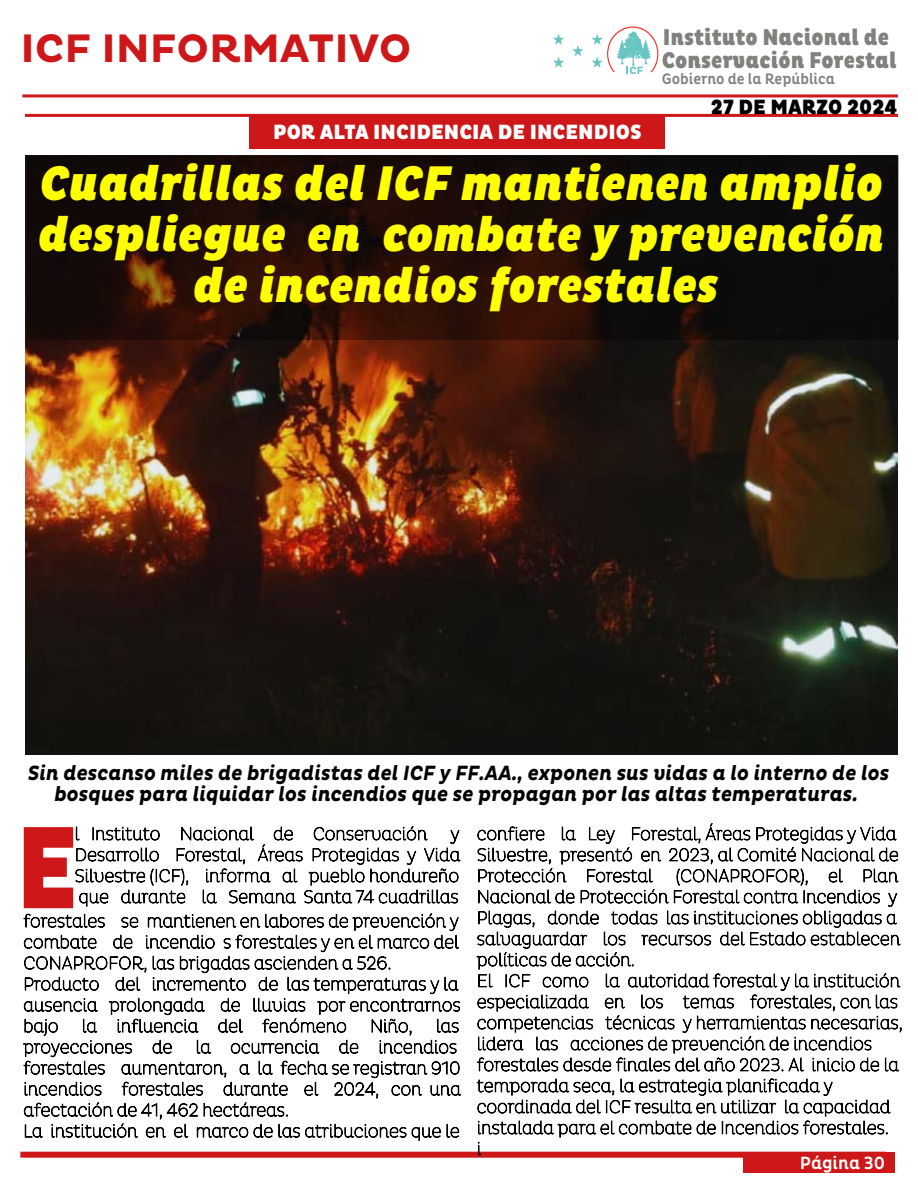
<style>
.page{position:relative;width:918px;height:1188px;background:#fff}
.page>*{position:absolute;margin:0;border:0;box-sizing:border-box;transform-origin:0 0}
.t1{font:900 119.25px "Pluto Cond";color:#ce1719;scale:.86 1}
.t2{font:italic 900 49.5px/51px "Pluto Cond";color:#ffff01;text-align:center}
.t3{font:700 40.5px "Pluto";color:#ce1719}
.t4{font:900 23.25px/22.8px "Pluto Cond";color:#81817e;scale:.96 1}
.t5{font:italic 700 21px/21px "Pluto";color:#000;text-align:center;scale:.89 1}
.t6{font:900 21px "Pluto Cond";color:#fff}
.t7{font:900 21px "Pluto Cond";color:#000}
.t8{font:500 18px "Pluto Cond";color:#fff}
.t9{font:500 15.45px "Pluto Cond";color:#81817e;scale:.96 1}
</style>
<div class="page">
<img style="left:25px;top:156px;width:873px;height:599px">
<hr style="left:22px;top:94px;width:876px;height:3px;background:#ce1719">
<hr style="left:25px;top:114px;width:873px;height:3px;background:#ce1719">
<div style="left:20px;top:1152px;width:866px;height:6px;background:#ce1719"></div>
<div style="left:744px;top:1152px;width:151px;height:21px;background:#ce1719"></div>
<svg style="left:572px;top:45px;width:12px;height:11px"></svg>
<svg style="left:591px;top:26px;width:67px;height:48px"></svg>
<svg style="left:553px;top:33px;width:11px;height:12px"></svg>
<svg style="left:553px;top:56px;width:11px;height:12px"></svg>
<svg style="left:27px;top:156px;width:872px;height:184px;background:#1a0c08"></svg>
<div style="left:249px;top:117px;width:416px;height:32px;background:#ce1719"></div>
<svg style="left:76px;top:826px;width:384px;height:81px"></svg>
<svg style="left:23px;top:913px;width:438px;height:228px"></svg>
<svg style="left:477px;top:823px;width:425px;height:248px"></svg>
<svg style="left:477px;top:1079px;width:414px;height:76px"></svg>
<h3 class="t3" style="left:20px;top:25px;width:393px">ICF INFORMATIVO</h3>
<p class="t6" style="left:273px;top:120px;width:370px">POR ALTA INCIDENCIA DE INCENDIOS</p>
<p class="t4" style="left:662px;top:26px;width:246px">Instituto Nacional de<br>Conservación Forestal</p>
<p class="t9" style="left:662px;top:70px;width:182px">Gobierno de la República</p>
<p class="t7" style="left:711px;top:95px;width:188px">27 DE MARZO 2024</p>
<h2 class="t2" style="left:38px;top:159px;width:848px">Cuadrillas del ICF mantienen amplio despliegue en combate y prevención de incendios forestales</h2>
<p class="t5" style="left:28px;top:763px;width:969px">Sin descanso miles de brigadistas del ICF y FF.AA., exponen sus vidas a lo interno de los bosques para liquidar los incendios que se propagan por las altas temperaturas.</p>
<h1 class="t1" style="left:16px;top:799px;width:73px">E</h1>
<p class="t8" style="left:800px;top:1152px;width:87px">Página 30</p>
</div>
